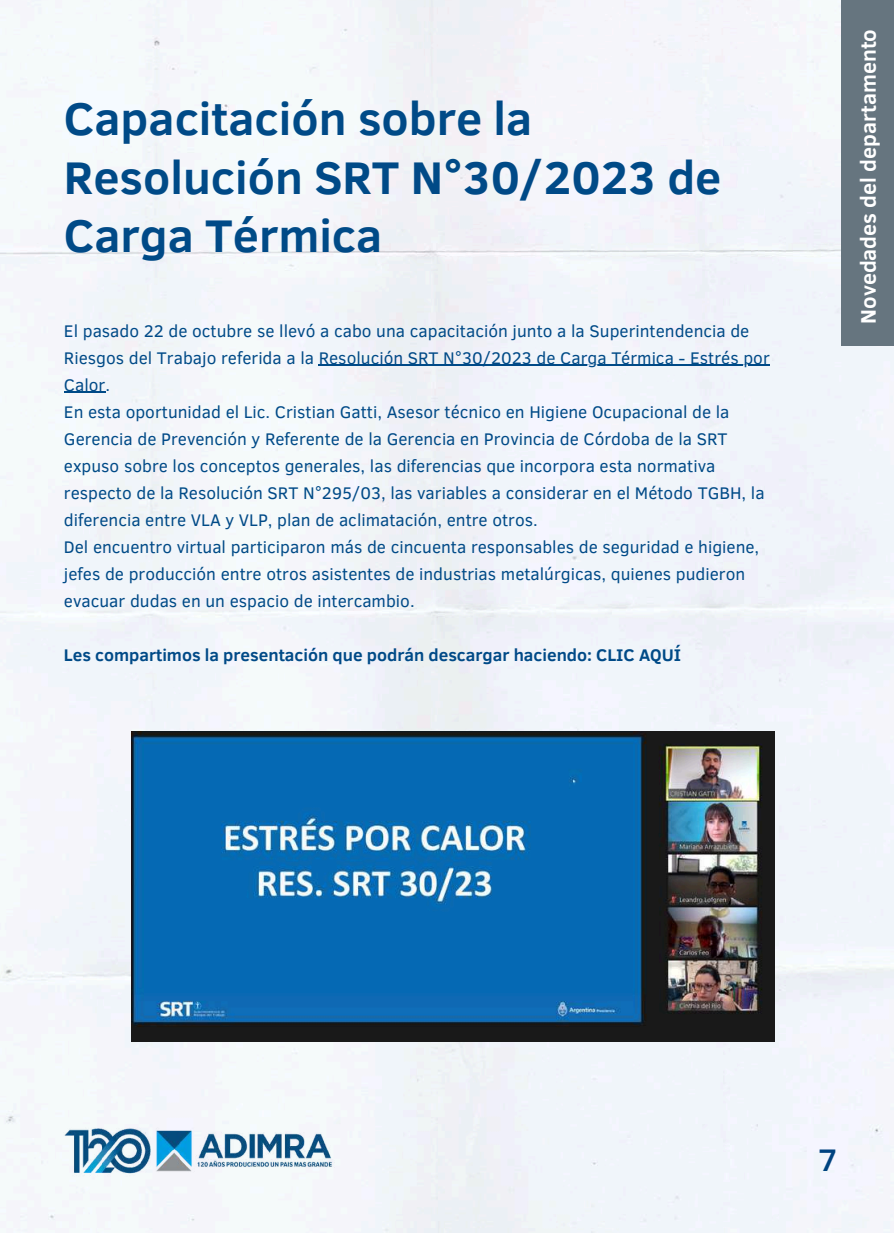
<style>
.page{position:relative;width:894px;height:1233px;background:#fff}
.page>*{position:absolute;margin:0;border:0;box-sizing:border-box;transform-origin:0 0}
.t1{font:700 46.95px/58.5px "Clear Sans";color:#004a87}
.t2{font:500 31.95px "Clear Sans";color:#004380}
.t3{font:700 21.6px "Clear Sans";color:#fff}
.t4{font:17.25px/27px "Clear Sans";color:#004a87}
.t5{font:700 17.25px "Clear Sans";color:#004a87}
</style>
<div class="page">
<div style="left:0;top:0;width:893px;height:1233px;background:#f0f5fa"></div>
<div style="left:841px;top:0;width:52px;height:346px;background:#66757f"></div>
<img style="left:64px;top:1123px;width:270px;height:54px">
<img style="left:131px;top:731px;width:643px;height:311px">
<hr style="left:319px;top:365px;width:450px;height:1px;background:#004a87">
<hr style="left:64px;top:392px;width:41px;height:1px;background:#004a87">
<h1 class="t1" style="left:64px;top:87px;width:658px">Capacitación sobre la<br>Resolución SRT N°30/2023 de<br>Carga Térmica</h1>
<p class="t4" style="left:64px;top:316px;width:707px">El pasado 22 de octubre se llevó a cabo una capacitación junto a la Superintendencia de Riesgos del Trabajo referida a la Resolución SRT N°30/2023 de Carga Térmica - Estrés por Calor.<br>En esta oportunidad el Lic. Cristian Gatti, Asesor técnico en Higiene Ocupacional de la Gerencia de Prevención y Referente de la Gerencia en Provincia de Córdoba de la SRT expuso sobre los conceptos generales, las diferencias que incorpora esta normativa respecto de la Resolución SRT N°295/03, las variables a considerar en el Método TGBH, la diferencia entre VLA y VLP, plan de aclimatación, entre otros.<br>Del encuentro virtual participaron más de cincuenta responsables de seguridad e higiene, jefes de producción entre otros asistentes de industrias metalúrgicas, quienes pudieron evacuar dudas en un espacio de intercambio.</p>
<p class="t5" style="left:64px;top:642px;width:618px">Les compartimos la presentación que podrán descargar haciendo: CLIC AQUÍ</p>
<p class="t3" style="left:852px;top:324px;width:296px;rotate:-90deg">Novedades del departamento</p>
<h2 class="t2" style="left:817px;top:1137px;width:21px">7</h2>
</div>
